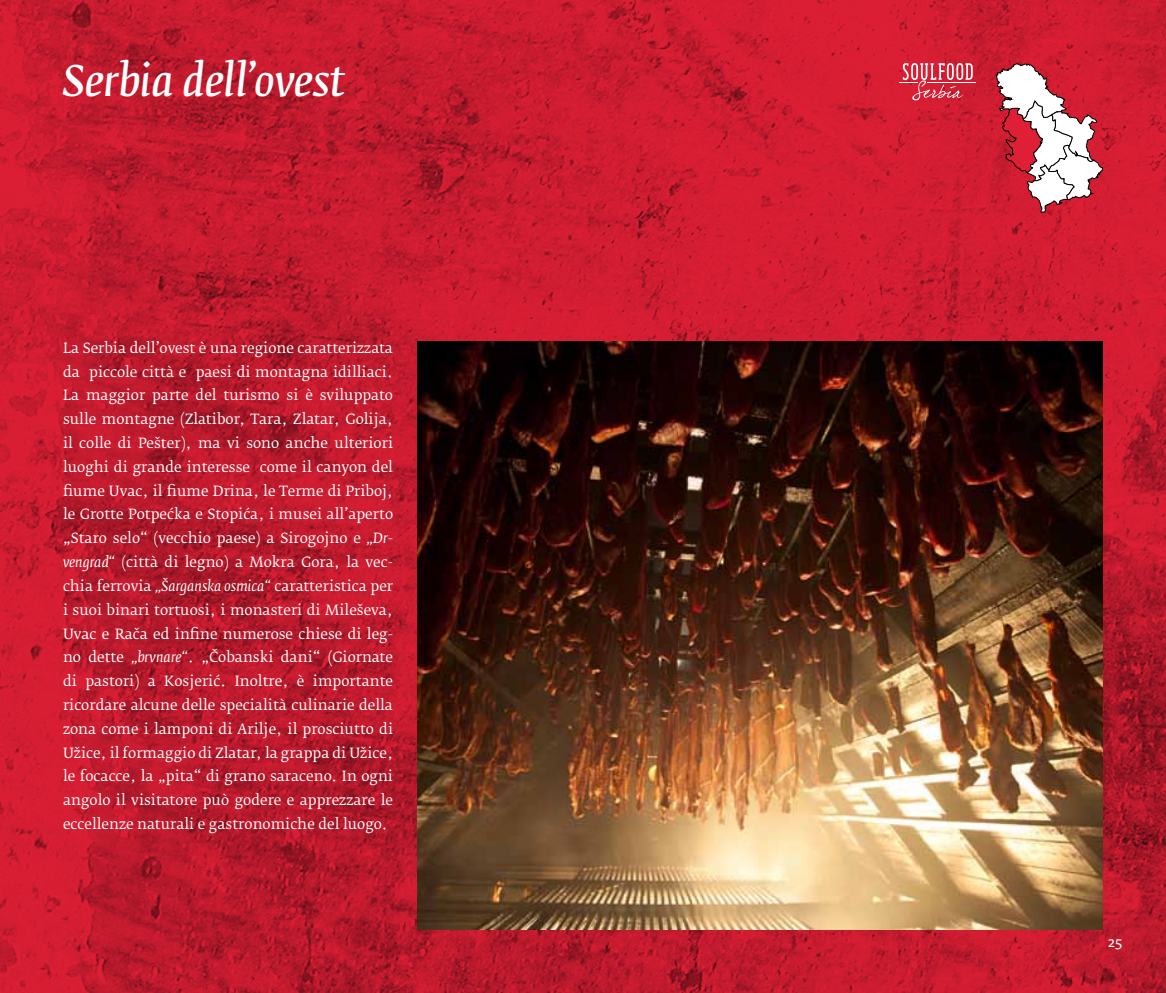
<style>
.page{position:relative;width:1166px;height:993px;background:#fff}
.page>*{position:absolute;margin:0;border:0;box-sizing:border-box;transform-origin:0 0}
.t1{font:italic 42px "Fedra Serif B Pro";color:#fff}
.t2{font:14px/23.8px "Fedra Serif B Pro";color:#fff;text-align:justify}
.t3{font:14px "Fedra Serif A Pro";color:#fff}
.s1{font-style:italic}
</style>
<div class="page">
<img style="left:0;top:0;width:1166px;height:992px">
<img style="left:418px;top:341px;width:685px;height:588px">
<svg style="left:995px;top:52px;width:108px;height:161px"></svg>
<svg style="left:900px;top:63px;width:73px;height:37px;background:#de5161"></svg>
<hr style="left:927px;top:82px;width:49px;height:1px;background:#fff">
<h1 class="t1" style="left:63px;top:55px;width:284px">Serbia dell’ovest</h1>
<p class="t2" style="left:63px;top:336px;width:332px">La Serbia dell’ovest è una regione caratterizzata da piccole città e paesi di montagna idilliaci.<br>La maggior parte del turismo si è sviluppato sulle montagne (Zlatibor, Tara, Zlatar, Golija, il colle di Pešter), ma vi sono anche ulteriori luoghi di grande interesse come il canyon del fiume Uvac, il fiume Drina, le Terme di Priboj, le Grotte Potpećka e Stopića, i musei all’aperto „Staro selo“ (vecchio paese) a Sirogojno e <span class="s1">„Dr&shy;vengrad“</span> (città di legno) a Mokra Gora, la vec&shy;chia ferrovia <span class="s1">„Šarganska osmica“</span> caratteristica per i suoi binari tortuosi, i monasteri di Mileševa, Uvac e Rača ed infine numerose chiese di leg&shy;no dette <span class="s1">„brvnare“</span>. „Čobanski dani“ (Giornate di pastori) a Kosjerić. Inoltre, è importante ricordare alcune delle specialità culinarie della zona come i lamponi di Arilje, il prosciutto di Užice, il formaggio di Zlatar, la grappa di Užice, le focacce, la „pita“ di grano saraceno. In ogni angolo il visitatore può godere e apprezzare le eccellenze naturali e gastronomiche del luogo.</p>
<p class="t3" style="left:1108px;top:933px;width:16px">25</p>
</div>
